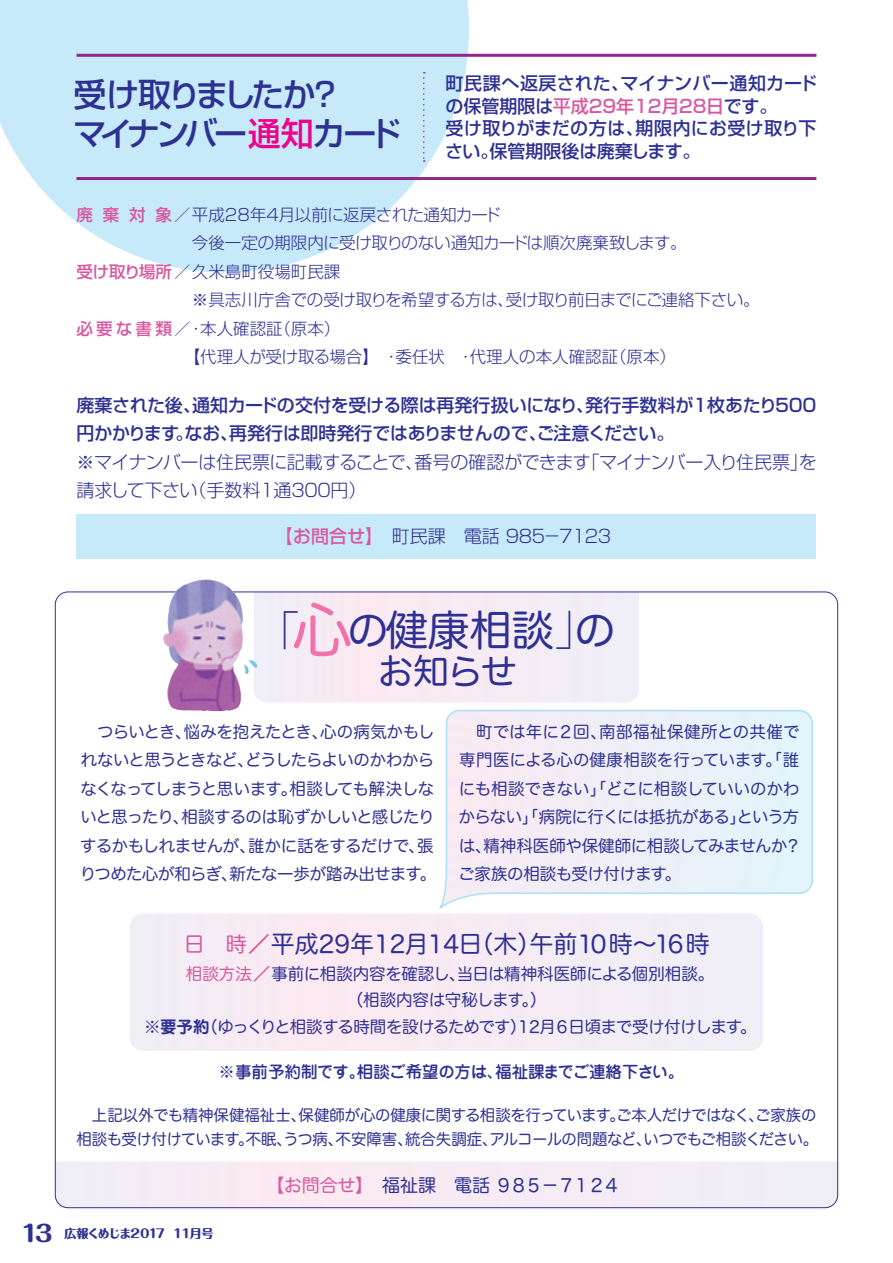
<style>
.page{position:relative;width:893px;height:1263px;background:#fff}
.page>*{position:absolute;margin:0;border:0;box-sizing:border-box;transform-origin:0 0}
.t1{font:42px "Hira Maru Pro W4";color:#2e3092}
.t2{font:300 42px "Ryumin Pro";color:#2e3092}
.t3{font:36px "Hira Maru Pro W4";color:#2e3092}
.t4{font:500 33px/39px "Shin Go Pro";letter-spacing:-.1em;color:#2e3092}
.t5{font:24px "Hira Maru Pro W4";color:#2e3092}
.t6{font:800 22.5px "Maru Fo Pro";color:#2e3092}
.t7{font:21px "Hira Maru Pro W4";color:#d957a0}
.t8{font:500 18px/22.5px "Shin Go Pro";letter-spacing:-.005em;color:#2e3092}
.t9{font:300 18px/28.5px "Shin Go Pro";letter-spacing:-.035em;color:#2e3092}
.t10{font:300 18px "Shin Go Pro";letter-spacing:-.28em;color:#2e3092}
.t11{font:18px "Hira Maru Pro W4";letter-spacing:-.02em;color:#2e3092}
.t12{font:500 18px "Shin Go Pro";color:#d957a0}
.t13{font:500 18px "Shin Go Pro";letter-spacing:.035em;color:#2e3092}
.t14{font:500 18px "Shin Go Pro";letter-spacing:.025em;color:#2e3092}
.t15{font:300 18px "Shin Go Pro";letter-spacing:-.015em;color:#2e3092}
.t16{font:16.5px/28.5px "Hira Maru Pro W4";letter-spacing:-.03em;color:#2e3092}
.t17{font:300 16.5px/28.5px "Shin Go Pro";letter-spacing:-.005em;color:#2e3092}
.t18{font:16.5px "Hira Maru Pro W4";color:#2e3092}
.t19{font:16.5px "Hira Maru Pro W4";letter-spacing:-.065em;color:#2e3092}
.t20{font:500 16.5px "Jun 34 Pro";letter-spacing:-.005em;color:#2e3092}
.t21{font:300 16.5px "Shin Go Pro";letter-spacing:-.045em;color:#2e3092}
.t22{font:500 16.5px "Jun 34 Pro";letter-spacing:-.04em;color:#2e3092}
.t23{font:16.5px "Hira Maru Pro W4";letter-spacing:.03em;color:#2e3092}
.t24{font:16.5px "Hira Maru Pro W4";letter-spacing:-.05em;color:#2e3092}
.t25{font:16.5px "Hira Maru Pro W4";letter-spacing:.005em;color:#2e3092}
.t26{font:500 16.5px "Shin Go Pro";letter-spacing:.195em;color:#d957a0}
.t27{font:700 16.5px "Jun 501 Pro";color:#2e3092}
.t28{font:15.75px "Hira Maru Pro W4";letter-spacing:-.03em;color:#2e3092}
.t29{font:15.75px "Hira Maru Pro W4";color:#2e3092}
.t30{font:800 12px "Maru Fo Pro";letter-spacing:-.09em;color:#2e3092}
.s1{color:#ed028c}
.s2{color:#2e3092}
.s3{font-weight:500;color:#d957a0}
.s4{font-weight:500}
.s5{font-size:60px;color:#f171ab}
.s6{font-family:"Ryumin Pro";font-weight:300}
.s7{color:#d957a0}
.s8{font-family:"Hira Maru Pro W4";font-weight:400}
</style>
<div class="page">
<div style="left:55px;top:1162px;width:783px;height:46px;background:#f5ecf4"></div>
<div style="left:257px;top:593px;width:382px;height:109px;background:#f6ecf4"></div>
<svg style="left:439px;top:709px;width:374px;height:201px;background:#eef0f7"></svg>
<svg style="left:0;top:0;width:469px;height:272px;fill:#c6eafa"></svg>
<div style="left:77px;top:514px;width:739px;height:44px;background:#c6eafa"></div>
<div style="left:130px;top:914px;width:633px;height:137px;background:#f6ecf4"></div>
<hr style="left:77px;top:177px;width:739px;height:3px;background:#90268f">
<hr style="left:77px;top:54px;width:739px;height:3px;background:#90268f">
<svg style="left:423px;top:72px;width:2px;height:90px"></svg>
<img style="left:163px;top:579px;width:94px;height:133px">
<h3 class="t4" style="left:73px;top:71px;width:330px">受け取りましたか<br>マイナンバー<span class="s1">通知</span>カード</h3>
<h3 class="t4" style="left:308px;top:71px;width:34px">?</h3>
<p class="t8" style="left:620px;top:70px;width:198px">マイナンバー通知カード</p>
<p class="t13" style="left:446px;top:69px;width:185px">町民課へ返戻された、</p>
<p class="t12" style="left:446px;top:91px;width:333px"><span class="s2">の保管期限は</span>平成29年12月28日<span class="s2">です。</span></p>
<p class="t14" style="left:635px;top:114px;width:183px">期限内にお受け取り下</p>
<p class="t8" style="left:490px;top:115px;width:213px;text-indent:-44px">受け取りがまだの方は、<br>保管期限後は廃棄します。</p>
<p class="t8" style="left:445px;top:138px;width:55px">さい。</p>
<p class="t17" style="left:76px;top:198px;width:426px"><span class="s3">廃棄対象</span><span class="s4">／</span>平成28年4月以前に返戻された通知カード</p>
<p class="t17" style="left:192px;top:227px;width:496px">今後一定の期限内に受け取りのない通知カードは順次廃棄致します。</p>
<p class="t17" style="left:76px;top:255px;width:266px"><span class="s3">受け取り場所</span><span class="s4">／</span>久米島町役場町民課</p>
<p class="t21" style="left:506px;top:286px;width:255px">受け取り前日までにご連絡下さい。</p>
<p class="t17" style="left:274px;top:284px;width:241px;text-indent:-83px">※具志川庁舎での受け取りを希望する方は、（原本(</p>
<p class="t26" style="left:76px;top:315px;width:116px">必要な書類<span class="s2">／</span></p>
<p class="t17" style="left:200px;top:312px;width:84px">本人確認証</p>
<p class="t17" style="left:188px;top:312px;width:18px">・</p>
<p class="t17" style="left:184px;top:341px;width:217px">【代理人が受け取る場合】　・</p>
<p class="t17" style="left:610px;top:341px;width:67px">（原本(</p>
<p class="t17" style="left:395px;top:341px;width:80px">委任状　・</p>
<p class="t17" style="left:470px;top:341px;width:150px">代理人の本人確認証</p>
<p class="t8" style="left:192px;top:392px;width:586px">通知カードの交付を受ける際は再発行扱いになり発行手数料が１枚あたり</p>
<p class="t8" style="left:77px;top:392px;width:126px">廃棄された後、</p>
<p class="t8" style="left:773px;top:392px;width:47px">５００</p>
<p class="t8" style="left:576px;top:392px;width:19px">、</p>
<p class="t8" style="left:229px;top:420px;width:447px">再発行は即時発行ではありませんのでご注意ください。</p>
<p class="t8" style="left:77px;top:420px;width:163px">円かかりますなお、</p>
<p class="t8" style="left:176px;top:420px;width:19px">。</p>
<p class="t8" style="left:529px;top:420px;width:19px">、</p>
<p class="t9" style="left:189px;top:445px;width:237px;text-indent:-112px">※マイナンバーは住民票に記載することで、（手数料１通３００円(</p>
<p class="t9" style="left:581px;top:445px;width:237px">「マイナンバー入り住民票を」</p>
<p class="t15" style="left:415px;top:447px;width:178px">番号の確認ができます</p>
<p class="t9" style="left:77px;top:474px;width:122px">請求して下さい</p>
<p class="t10" style="left:275px;top:521px;width:340px"><span class="s3">【お問合せ】　</span>町民課　電話９８５－７１２３</p>
<h1 class="t1" style="left:292px;top:593px;width:326px"><span class="s5">心</span>の健康相談の<span class="s6">」</span></h1>
<h1 class="t2" style="left:258px;top:597px;width:43px">「</h1>
<h2 class="t3" style="left:378px;top:641px;width:140px">お知らせ</h2>
<p class="t25" style="left:320px;top:717px;width:115px">心の病気かもし</p>
<p class="t16" style="left:184px;top:716px;width:146px">悩みを抱えたとき、</p>
<p class="t16" style="left:81px;top:716px;width:355px">　つらいとき、<br>れないと思うときなどどうしたらよいのかわから</p>
<p class="t16" style="left:80px;top:745px;width:355px;text-indent:157px">、<br>なくなってしまうと思います相談しても解決しな</p>
<p class="t16" style="left:181px;top:773px;width:255px;text-indent:99px">。<br>相談するのは恥ずかしいと感じたり</p>
<p class="t16" style="left:81px;top:802px;width:110px">いと思ったり、</p>
<p class="t16" style="left:229px;top:830px;width:208px;text-indent:-149px">するかもしれませんが、<br>新たな一歩が踏み出せます。</p>
<p class="t16" style="left:248px;top:830px;width:187px">誰かに話をするだけで張、</p>
<p class="t24" style="left:80px;top:860px;width:159px">りつめた心が和らぎ、</p>
<p class="t23" style="left:599px;top:717px;width:202px">南部福祉保健所との共催で</p>
<p class="t16" style="left:459px;top:716px;width:342px">　町では年に２回、<br>専門医による心の健康相談を行っています。「誰にも相談できない」「どこに相談していいのかわからない」「病院に行くには抵抗があるという方</p>
<p class="t16" style="left:729px;top:802px;width:18px">」</p>
<p class="t16" style="left:483px;top:830px;width:306px">精神科医師や保健師に相談してみませんか</p>
<p class="t16" style="left:459px;top:830px;width:224px">は、<br>ご家族の相談も受け付けます。</p>
<p class="t16" style="left:785px;top:830px;width:18px">?</p>
<h3 class="t5" style="left:271px;top:923px;width:272px">平成29年12月14 （日木）</h3>
<h3 class="t5" style="left:530px;top:923px;width:182px">午前10時～16時</h3>
<p class="t7" style="left:184px;top:926px;width:87px">日　時／</p>
<p class="t18" style="left:186px;top:960px;width:530px"><span class="s7">相談方法／</span>事前に相談内容を確認し当日は精神科医師による個別相談。</p>
<p class="t16" style="left:449px;top:959px;width:18px">、</p>
<p class="t16" style="left:347px;top:984px;width:202px">（相談内容は守秘します (。</p>
<p class="t19" style="left:201px;top:1012px;width:327px">（ゆっくりと相談する時間を設けるためです）</p>
<p class="t27" style="left:144px;top:1013px;width:67px"><span class="s8">※</span>要予約</p>
<p class="t16" style="left:518px;top:1011px;width:240px">12月６日頃まで受け付けします。</p>
<p class="t20" style="left:357px;top:1059px;width:148px">相談ご希望の方は、</p>
<p class="t22" style="left:495px;top:1059px;width:190px">福祉課までご連絡下さい。</p>
<p class="t20" style="left:219px;top:1059px;width:148px">※事前予約制です。</p>
<p class="t28" style="left:299px;top:1101px;width:519px">保健師が心の健康に関する相談を行っていますご本人だけではなくご家族の</p>
<p class="t29" style="left:77px;top:1101px;width:231px">　上記以外でも精神保健福祉士、</p>
<p class="t28" style="left:609px;top:1101px;width:17px">。</p>
<p class="t28" style="left:748px;top:1101px;width:17px">、</p>
<p class="t28" style="left:405px;top:1125px;width:414px">統合失調症アルコールの問題などいつでもご相談ください。</p>
<p class="t28" style="left:77px;top:1125px;width:268px">相談も受け付けています不眠うつ病、</p>
<p class="t28" style="left:336px;top:1125px;width:79px">不安障害、</p>
<p class="t28" style="left:238px;top:1125px;width:17px">。</p>
<p class="t28" style="left:277px;top:1125px;width:17px">、</p>
<p class="t28" style="left:482px;top:1125px;width:17px">、</p>
<p class="t28" style="left:636px;top:1125px;width:17px">、</p>
<h3 class="t6" style="left:21px;top:1215px;width:33px">13</h3>
<p class="t30" style="left:53px;top:1223px;width:114px">　広報くめじま2017</p>
<p class="t30" style="left:173px;top:1223px;width:42px">11月号</p>
<p class="t11" style="left:267px;top:1170px;width:356px"><span class="s7">【お問合せ】　</span>福祉課　電話９８５－７１２４</p>
</div>
